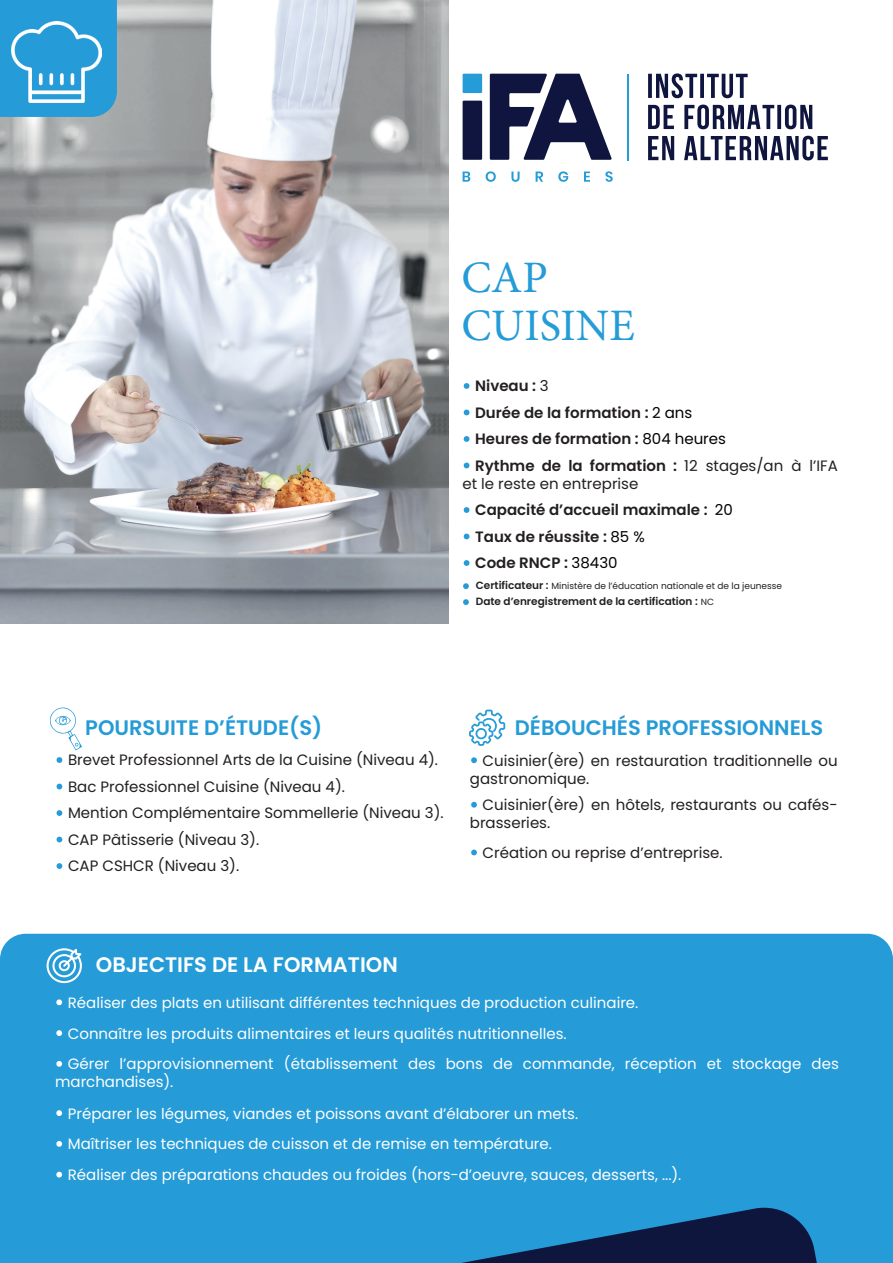
<style>
.page{position:relative;width:893px;height:1263px;background:#fff}
.page>*{position:absolute;margin:0;border:0;box-sizing:border-box;transform-origin:0 0}
.t1{font:45px/48px "Minion Pro";color:#259bd7}
.t2{font:600 21px "Poppins";color:#259bd7}
.t3{font:600 21px "Poppins";color:#fff}
.t4{font:15px/30.9px "Poppins";color:#fff}
.t5{font:15px/26.5px "Poppins";color:#231f20}
.t6{font:600 15px/26.5px "Poppins";color:#231f20}
.t7{font:600 10.5px "Poppins";color:#231f20}
.t8{font:9px "Poppins";color:#231f20}
.s1{font-weight:400}
.s2{font-weight:400;color:#000001}
.s3{font-weight:600;font-size:10.5px}
.s4{font-weight:400;font-size:9px}
</style>
<div class="page">
<img style="left:0;top:0;width:448px;height:623px">
<div style="left:0;top:934px;width:893px;height:329px;background:#259bd7"></div>
<svg style="left:464px;top:383px;width:5px;height:6px"></svg>
<svg style="left:464px;top:410px;width:5px;height:5px"></svg>
<svg style="left:464px;top:436px;width:5px;height:6px"></svg>
<svg style="left:464px;top:463px;width:5px;height:5px"></svg>
<svg style="left:464px;top:507px;width:5px;height:6px"></svg>
<svg style="left:464px;top:534px;width:5px;height:5px"></svg>
<svg style="left:464px;top:560px;width:5px;height:6px"></svg>
<div style="left:0;top:0;width:117px;height:117px;background:#259bd7"></div>
<svg style="left:57px;top:757px;width:5px;height:6px"></svg>
<svg style="left:57px;top:784px;width:5px;height:5px"></svg>
<svg style="left:57px;top:810px;width:5px;height:6px"></svg>
<svg style="left:57px;top:837px;width:5px;height:5px"></svg>
<svg style="left:57px;top:863px;width:5px;height:6px"></svg>
<svg style="left:50px;top:707px;width:32px;height:43px"></svg>
<svg style="left:56px;top:999px;width:6px;height:6px"></svg>
<svg style="left:56px;top:1030px;width:6px;height:6px"></svg>
<svg style="left:56px;top:1061px;width:6px;height:6px"></svg>
<svg style="left:56px;top:1110px;width:6px;height:6px"></svg>
<svg style="left:56px;top:1141px;width:6px;height:6px"></svg>
<svg style="left:56px;top:1172px;width:6px;height:5px"></svg>
<svg style="left:47px;top:948px;width:35px;height:35px"></svg>
<svg style="left:234px;top:1203px;width:621px;height:60px;background:#1e74aa"></svg>
<img style="left:12px;top:21px;width:90px;height:81px">
<svg style="left:471px;top:757px;width:6px;height:6px"></svg>
<svg style="left:471px;top:802px;width:6px;height:6px"></svg>
<svg style="left:471px;top:849px;width:6px;height:6px"></svg>
<svg style="left:469px;top:710px;width:36px;height:36px"></svg>
<svg style="left:648px;top:136px;width:180px;height:24px"></svg>
<svg style="left:648px;top:105px;width:164px;height:24px"></svg>
<svg style="left:648px;top:73px;width:100px;height:25px"></svg>
<hr style="left:627px;top:74px;width:2px;height:86px;background:#259bd7">
<svg style="left:463px;top:171px;width:150px;height:11px"></svg>
<div style="left:463px;top:101px;width:19px;height:59px;background:#0f153e"></div>
<svg style="left:490px;top:74px;width:122px;height:86px"></svg>
<div style="left:463px;top:74px;width:19px;height:19px;background:#259bd7"></div>
<svg style="left:463px;top:583px;width:6px;height:6px"></svg>
<svg style="left:463px;top:599px;width:6px;height:6px"></svg>
<h1 class="t1" style="left:461px;top:254px;width:175px">CAP<br>CUISINE</h1>
<p class="t6" style="left:475px;top:373px;width:364px">Niveau : <span class="s1">3<br></span>Durée de la formation : <span class="s2">2 ans<br></span>Heures de formation : <span class="s2">804 heures<br></span>Rythme de la formation : <span class="s1">12 stages/an à l’IFA</span></p>
<p class="t6" style="left:475px;top:470px;width:259px;text-indent:-13px"><span class="s1">et le reste en entreprise<br></span>Capacité d’accueil maximale : <span class="s2">20<br></span>Taux de réussite : <span class="s2">85 %<br></span>Code RNCP : <span class="s2">38430</span></p>
<p class="t8" style="left:476px;top:581px;width:308px"><span class="s3">Certificateur :</span> Ministère de l’éducation nationale et de la jeunesse</p>
<p class="t7" style="left:476px;top:595px;width:240px">Date d’enregistrement de la certification : <span class="s4">NC</span></p>
<h2 class="t2" style="left:85px;top:715px;width:239px">POURSUITE D’ÉTUDE(S)</h2>
<p class="t5" style="left:68px;top:747px;width:377px">Brevet Professionnel Arts de la Cuisine (Niveau 4).<br>Bac Professionnel Cuisine (Niveau 4).<br>Mention Complémentaire Sommellerie (Niveau 3).<br>CAP Pâtisserie (Niveau 3).<br>CAP CSHCR (Niveau 3).</p>
<h2 class="t2" style="left:515px;top:715px;width:310px">DÉBOUCHÉS PROFESSIONNELS</h2>
<p class="t5" style="left:470px;top:751px;width:369px;line-height:18px;text-indent:13px">Cuisinier(ère) en restauration traditionnelle ou gastronomique.</p>
<p class="t5" style="left:470px;top:796px;width:369px;line-height:18px;text-indent:13px">Cuisinier(ère) en hôtels, restaurants ou cafés&shy;brasseries.</p>
<p class="t5" style="left:483px;top:839px;width:242px">Création ou reprise d’entreprise.</p>
<h2 class="t3" style="left:96px;top:952px;width:303px">OBJECTIFS DE LA FORMATION</h2>
<p class="t4" style="left:68px;top:987px;width:772px">Réaliser des plats en utilisant différentes techniques de production culinaire.<br>Connaître les produits alimentaires et leurs qualités nutritionnelles.<br>Gérer l’approvisionnement (établissement des bons de commande, réception et stockage des</p>
<p class="t4" style="left:68px;top:1067px;width:615px;text-indent:-13px">marchandises).<br>Préparer les légumes, viandes et poissons avant d’élaborer un mets.<br>Maîtriser les techniques de cuisson et de remise en température.<br>Réaliser des préparations chaudes ou froides (hors-d’oeuvre, sauces, desserts, ...).</p>
</div>
